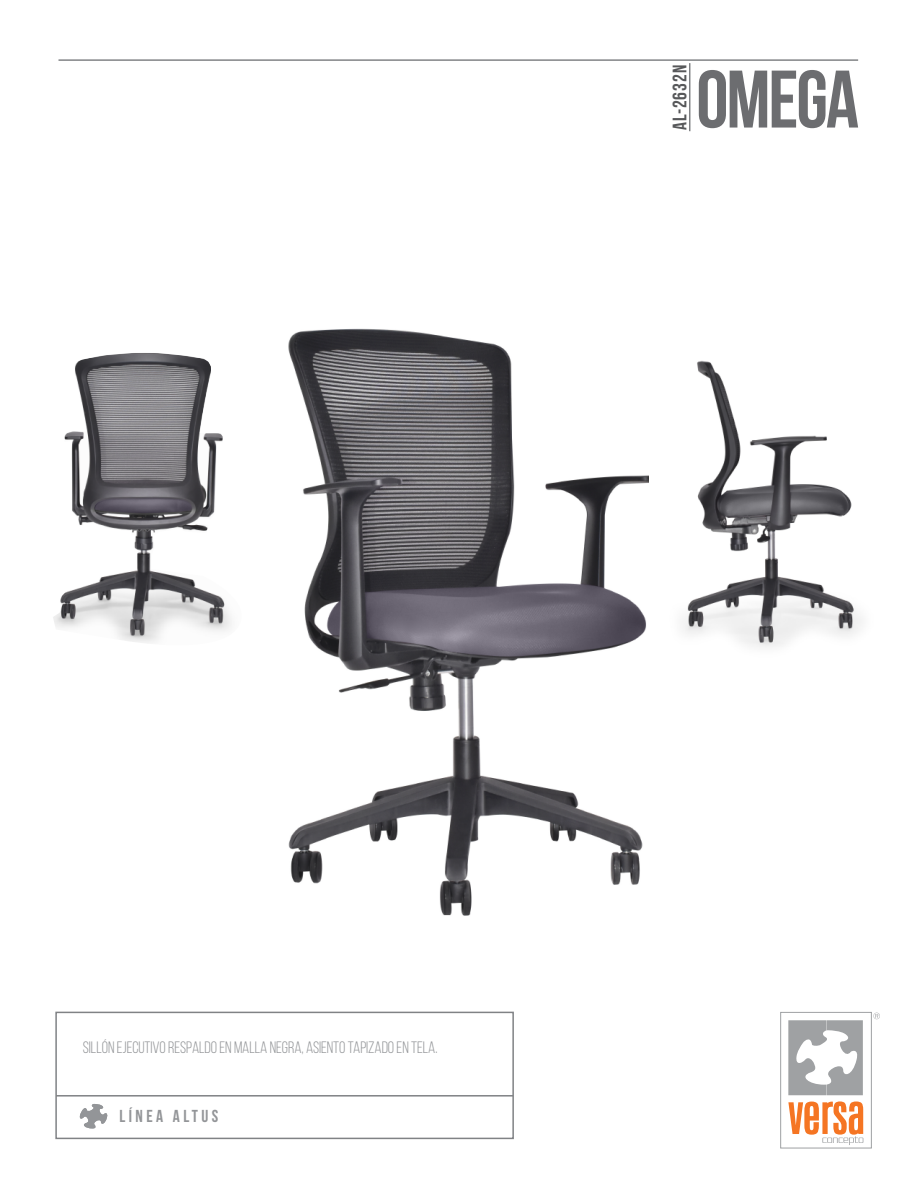
<style>
.page{position:relative;width:918px;height:1188px;background:#fff}
.page>*{position:absolute;margin:0;border:0;box-sizing:border-box;transform-origin:0 0}
.t1{font:700 81.3px "Bebas Neue";letter-spacing:-.025em;color:#6c6d70}
.t2{font:700 19.5px "Bebas Neue";letter-spacing:.05em;color:#57585a}
.t3{font:700 17.25px "Bebas Neue";letter-spacing:.2em;color:#939598}
.t4{font:16.5px "Bebas Neue";letter-spacing:-.005em;color:#939598}
</style>
<div class="page">
<div style="left:780px;top:1012px;width:92px;height:136px;background:#fff;border:1px solid #9fa1a3"></div>
<svg style="left:788px;top:1020px;width:75px;height:75px"></svg>
<svg style="left:788px;top:1101px;width:75px;height:44px"></svg>
<svg style="left:873px;top:1013px;width:7px;height:6px"></svg>
<div style="left:55px;top:1012px;width:459px;height:127px;border:2px solid #808285"></div>
<svg style="left:79px;top:1104px;width:29px;height:24px"></svg>
<hr style="left:56px;top:1095px;width:457px;height:2px;background:#808285">
<hr style="left:58px;top:59px;width:800px;height:2px;background:#808285">
<hr style="left:689px;top:63px;width:1px;height:68px;background:#808285">
<img style="left:288px;top:328px;width:361px;height:588px">
<img style="left:682px;top:360px;width:180px;height:288px">
<img style="left:53px;top:353px;width:179px;height:290px">
<p class="t2" style="left:669px;top:130px;width:67px;rotate:-90deg">AL-2632N</p>
<h1 class="t1" style="left:696px;top:55px;width:164px">OMEGA</h1>
<p class="t4" style="left:83px;top:1038px;width:356px">SILLÓN EJECUTIVO RESPALDO EN MALLA NEGRA, ASIENTO TAPIZADO EN TELA.</p>
<p class="t3" style="left:119px;top:1106px;width:100px">LÍNEA ALTUS</p>
</div>
